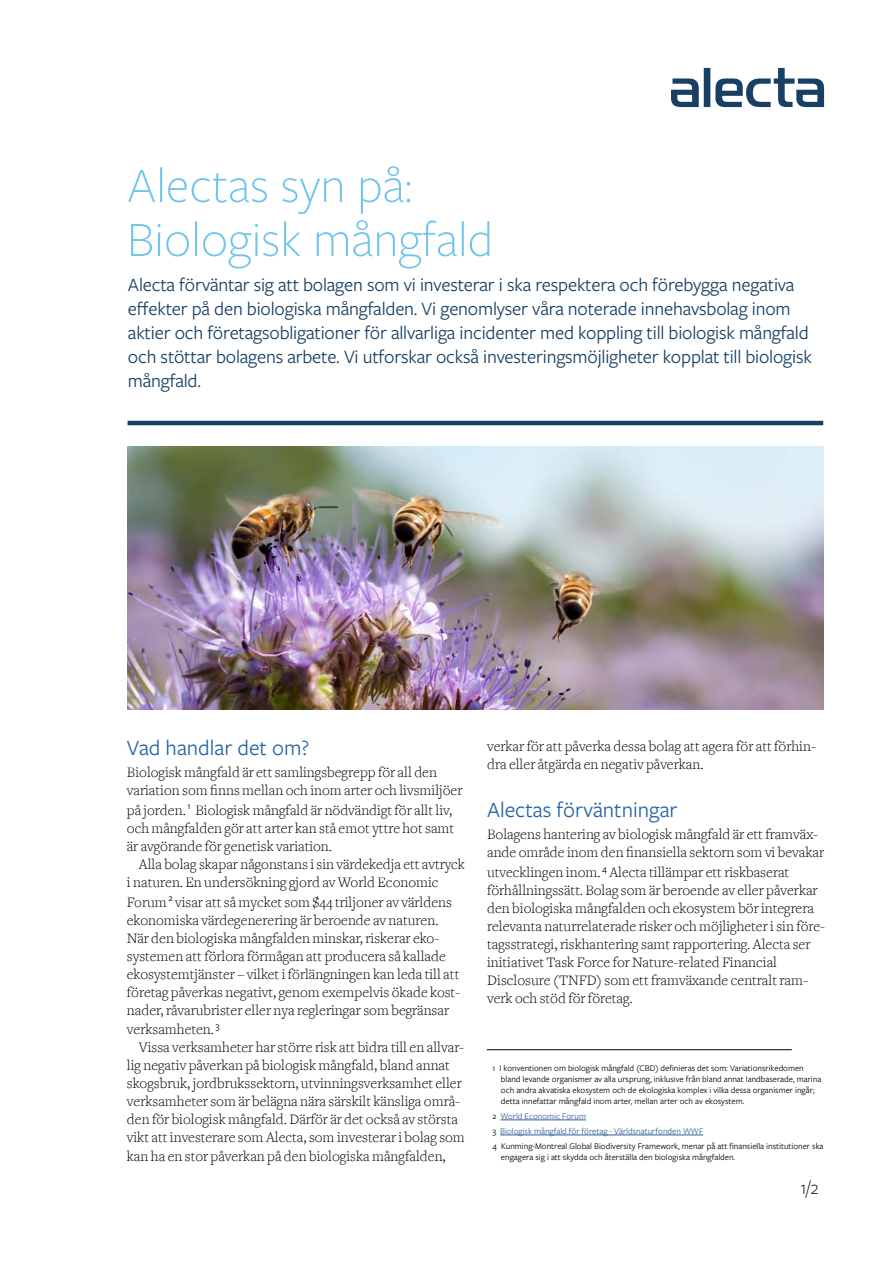
<style>
.page{position:relative;width:893px;height:1263px;background:#fff}
.page>*{position:absolute;margin:0;border:0;box-sizing:border-box;transform-origin:0 0}
.t1{font:300 51px/54px "Freight Sans Pro";color:#71c5eb}
.t2{font:22.5px "Freight Sans Pro";color:#2463a6}
.t3{font:19.5px/24px "Freight Sans Pro";letter-spacing:-.01em;color:#174064}
.t4{font:300 19.5px "Freight Sans Pro";color:#000}
.t5{font:300 15px/18px "Freight Text";color:#000}
.t6{font:9px/10.8px "Freight Sans Pro";color:#000}
.s1{color:#325d95}
</style>
<div class="page">
<svg style="left:671px;top:68px;width:153px;height:39px"></svg>
<hr style="left:128px;top:421px;width:695px;height:4px;background:#174064">
<img style="left:128px;top:446px;width:695px;height:263px">
<hr style="left:500px;top:1119px;width:86px;height:1px;background:#325d95">
<hr style="left:500px;top:1135px;width:203px;height:1px;background:#325d95">
<hr style="left:487px;top:1049px;width:305px;height:1px;background:#000">
<h1 class="t1" style="left:127px;top:156px;width:368px">Alectas syn på:<br>Biologisk mångfald</h1>
<p class="t3" style="left:128px;top:271px;width:685px">Alecta förväntar sig att bolagen som vi investerar i ska respektera och förebygga negativa effekter på den biologiska mångfalden. Vi genomlyser våra noterade innehavsbolag inom aktier och företagsobligationer för allvarliga incidenter med koppling till biologisk mångfald och stöttar bolagens arbete. Vi utforskar också investeringsmöjligheter kopplat till biologisk mångfald.</p>
<h2 class="t2" style="left:127px;top:732px;width:184px">Vad handlar det om?</h2>
<p class="t5" style="left:127px;top:763px;width:337px">Biologisk mångfald är ett samlingsbegrepp för all den variation som finns mellan och inom arter och livsmiljöer</p>
<p class="t5" style="left:127px;top:801px;width:329px">på jorden. <sup>1</sup> Biologisk mångfald är nödvändigt för allt liv, och mångfalden gör att arter kan stå emot yttre hot samt är avgörande för genetisk variation.</p>
<p class="t5" style="left:127px;top:855px;width:340px;text-indent:12px">Alla bolag skapar någonstans i sin värdekedja ett avtryck i naturen. En undersökning gjord av World Economic</p>
<p class="t5" style="left:127px;top:893px;width:335px">Forum <sup>2</sup> visar att så mycket som $44 triljoner av världens ekonomiska värdegenerering är beroende av naturen.<br>När den biologiska mångfalden minskar, riskerar eko&shy;systemen att förlora förmågan att producera så kallade ekosystemtjänster – vilket i förlängningen kan leda till att företag påverkas negativt, genom exempelvis ökade kost&shy;nader, råvarubrister eller nya regleringar som begränsar</p>
<p class="t5" style="left:127px;top:1021px;width:94px">verksamheten. <sup>3</sup></p>
<p class="t5" style="left:139px;top:1039px;width:327px">Vissa verksamheter har större risk att bidra till en allvar-</p>
<p class="t5" style="left:127px;top:1057px;width:324px">lig negativ påverkan på biologisk mångfald, bland annat</p>
<p class="t5" style="left:127px;top:1075px;width:336px">skogsbruk, jordbrukssektorn, utvinningsverksamhet eller</p>
<p class="t5" style="left:127px;top:1093px;width:335px">verksamheter som är belägna nära särskilt känsliga områ-</p>
<p class="t5" style="left:127px;top:1111px;width:333px">den för biologisk mångfald. Därför är det också av största</p>
<p class="t5" style="left:127px;top:1129px;width:340px">vikt att investerare som Alecta, som investerar i bolag som</p>
<p class="t5" style="left:127px;top:1147px;width:320px">kan ha en stor påverkan på den biologiska mångfalden,</p>
<p class="t5" style="left:487px;top:738px;width:330px">verkar för att påverka dessa bolag att agera för att förhin&shy;dra eller åtgärda en negativ påverkan.</p>
<h2 class="t2" style="left:487px;top:795px;width:192px">Alectas förväntningar</h2>
<p class="t5" style="left:487px;top:825px;width:339px">Bolagens hantering av biologisk mångfald är ett framväx&shy;ande område inom den finansiella sektorn som vi bevakar</p>
<p class="t5" style="left:487px;top:863px;width:340px">utvecklingen inom. <sup>4</sup> Alecta tillämpar ett riskbaserat förhållningssätt. Bolag som är beroende av eller påverkar den biologiska mångfalden och ekosystem bör integrera relevanta naturrelaterade risker och möjligheter i sin före&shy;tagsstrategi, riskhantering samt rapportering. Alecta ser initiativet Task Force for Nature-related Financial Disclosure (TNFD) som ett framväxande centralt ram&shy;verk och stöd för företag.</p>
<p class="t6" style="left:501px;top:1062px;width:322px;text-indent:-9px">1 I konventionen om biologisk mångfald (CBD) definieras det som: Variationsrikedomen bland levande organismer av alla ursprung, inklusive från bland annat landbaserade, marina och andra akvatiska ekosystem och de ekologiska komplex i vilka dessa organismer ingår; detta innefattar mångfald inom arter, mellan arter och av ekosystem.</p>
<p class="t6" style="left:492px;top:1108px;width:333px;line-height:15px">2 <span class="s1">World Economic Forum<br></span>3 <span class="s1">Biologisk mångfald för företag - Världsnaturfonden WWF<br></span>4 Kunming-Montreal Global Biodiversity Framework, menar på att finansiella institutioner ska</p>
<p class="t6" style="left:501px;top:1151px;width:236px">engagera sig i att skydda och återställa den biologiska mångfalden.</p>
<h3 class="t4" style="left:800px;top:1175px;width:20px">1/2</h3>
</div>
